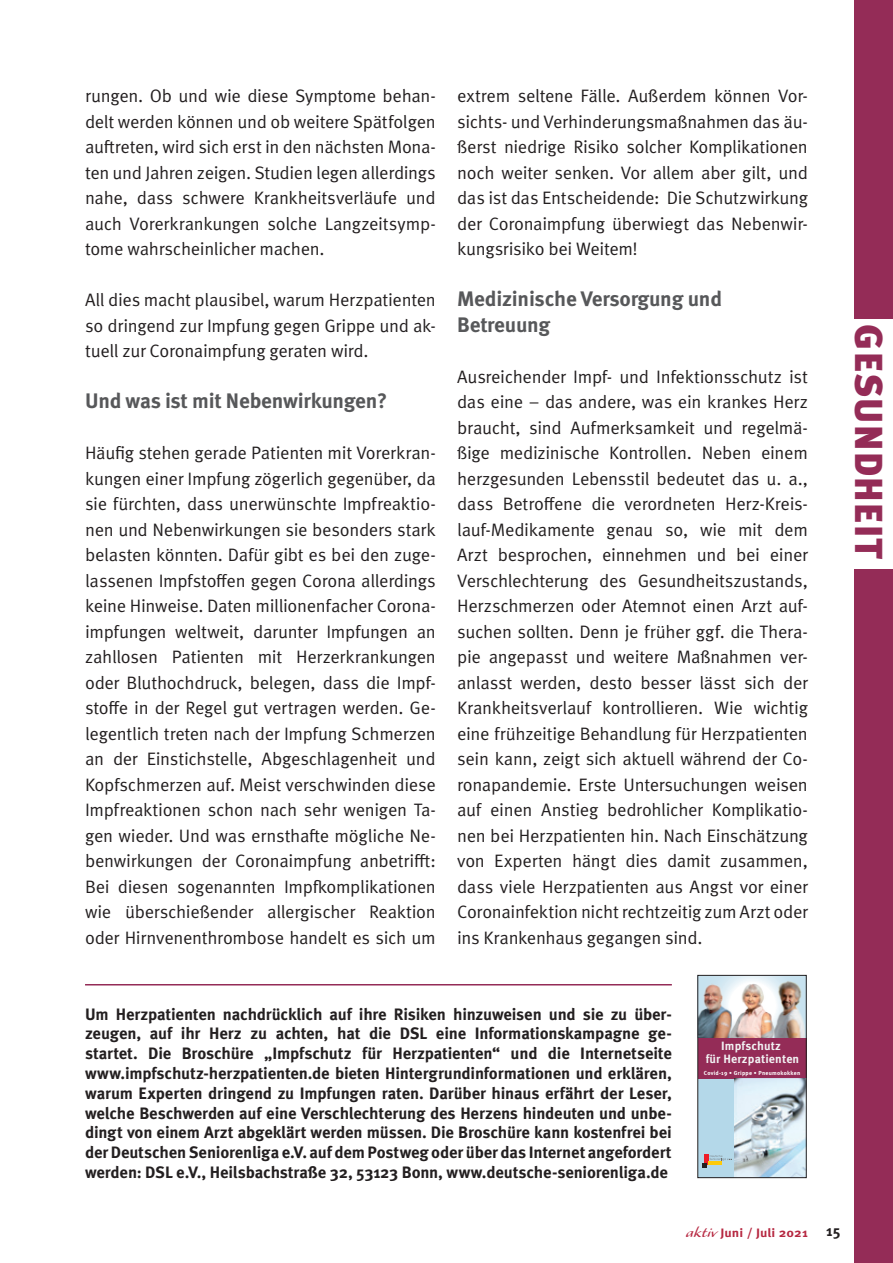
<style>
.page{position:relative;width:893px;height:1263px;background:#fff}
.page>*{position:absolute;margin:0;border:0;box-sizing:border-box;transform-origin:0 0}
.t1{font:900 39px "Meta Pro";letter-spacing:.035em;color:#942c57}
.Fließtext{font:700 21px/25.5px "Meta Pro";letter-spacing:-.01em;color:#57585a}
.Fließtext-2{font:18px/25.5px "Meta Pro Norm";letter-spacing:-.02em;color:#231f20;text-align:justify}
.Fließtext-3{font:700 16.5px/19.8px "Meta Pro";letter-spacing:-.01em;color:#231f20;text-align:justify}
.t2{font:700 12.15px "Meta Pro";letter-spacing:.01em;color:#b62841;scale:1.11 1}
.t3{font:700 12px/12.9px "Meta Pro";letter-spacing:.01em;color:#f2f3f4;text-align:center}
.t4{font:700 5.85px "Meta Pro";letter-spacing:.04em;color:#fff}
.s1{font-family:"Alexa Std";font-weight:400;font-size:16.2px}
.s2{font-size:15px;color:#231f20}
</style>
<div class="page">
<div style="left:855px;top:0;width:38px;height:319px;background:#942c57"></div>
<div style="left:855px;top:570px;width:38px;height:693px;background:#942c57"></div>
<svg style="left:699px;top:977px;width:105px;height:6px"></svg>
<img style="left:732px;top:983px;width:41px;height:55px">
<img style="left:773px;top:978px;width:31px;height:60px">
<img style="left:699px;top:981px;width:33px;height:57px">
<div style="left:698px;top:1065px;width:39px;height:112px;background:#b4d8e9"></div>
<div style="left:698px;top:1038px;width:108px;height:40px;background:#942c57"></div>
<img style="left:734px;top:1078px;width:70px;height:98px">
<hr style="left:705px;top:1154px;width:4px;height:11px;background:#ee1c28">
<svg style="left:702px;top:1155px;width:30px;height:12px"></svg>
<div style="left:697px;top:975px;width:109px;height:203px;border:1px solid #231f20"></div>
<hr style="left:85px;top:984px;width:587px;height:1px;background:#942c57">
<p class="Fließtext-2" style="left:85px;top:82px;width:352px">rungen. Ob und wie diese Symptome behan&shy;delt werden können und ob weitere Spätfolgen auftreten, wird sich erst in den nächsten Mona&shy;ten und Jahren zeigen. Studien legen allerdings nahe, dass schwere Krankheitsverläufe und auch Vorerkrankungen solche Langzeitsymp&shy;tome wahrscheinlicher machen.</p>
<p class="Fließtext-2" style="left:85px;top:286px;width:352px">All dies macht plausibel, warum Herzpatienten so dringend zur Impfung gegen Grippe und ak&shy;tuell zur Coronaimpfung geraten wird.</p>
<p class="Fließtext" style="left:85px;top:387px;width:304px">Und was ist mit Nebenwirkungen?</p>
<p class="Fließtext-2" style="left:85px;top:439px;width:352px">Häufig stehen gerade Patienten mit Vorerkran&shy;kungen einer Impfung zögerlich gegenüber, da sie fürchten, dass unerwünschte Impfreaktio&shy;nen und Nebenwirkungen sie besonders stark belasten könnten. Dafür gibt es bei den zuge&shy;lassenen Impfstoffen gegen Corona allerdings keine Hinweise. Daten millionenfacher Corona&shy;impfungen weltweit, darunter Impfungen an zahllosen Patienten mit Herzerkrankungen oder Bluthochdruck, belegen, dass die Impf&shy;stoffe in der Regel gut vertragen werden. Ge&shy;legentlich treten nach der Impfung Schmerzen an der Einstichstelle, Abgeschlagenheit und Kopfschmerzen auf. Meist verschwinden diese Impfreaktionen schon nach sehr wenigen Ta&shy;gen wieder. Und was ernsthafte mögliche Ne&shy;benwirkungen der Coronaimpfung anbetrifft:<br>Bei diesen sogenannten Impfkomplikationen wie überschießender allergischer Reaktion oder Hirnvenenthrombose handelt es sich um</p>
<p class="Fließtext-2" style="left:457px;top:82px;width:352px">extrem seltene Fälle. Außerdem können Vor&shy;sichts- und Verhinderungsmaßnahmen das äu&shy;ßerst niedrige Risiko solcher Komplikationen noch weiter senken. Vor allem aber gilt, und das ist das Entscheidende: Die Schutzwirkung der Coronaimpfung überwiegt das Nebenwir&shy;kungsrisiko bei Weitem!</p>
<p class="Fließtext" style="left:457px;top:285px;width:266px">Medizinische Versorgung und<br>Betreuung</p>
<p class="Fließtext-2" style="left:457px;top:362px;width:352px">Ausreichender Impf- und Infektionsschutz ist das eine – das andere, was ein krankes Herz braucht, sind Aufmerksamkeit und regelmä&shy;ßige medizinische Kontrollen. Neben einem herzgesunden Lebensstil bedeutet das u. a., dass Betroffene die verordneten Herz-Kreis&shy;lauf-Medikamente genau so, wie mit dem Arzt besprochen, einnehmen und bei einer Verschlechterung des Gesundheitszustands, Herzschmerzen oder Atemnot einen Arzt auf&shy;suchen sollten. Denn je früher ggf. die Thera&shy;pie angepasst und weitere Maßnahmen ver&shy;anlasst werden, desto besser lässt sich der Krankheitsverlauf kontrollieren. Wie wichtig eine frühzeitige Behandlung für Herzpatienten sein kann, zeigt sich aktuell während der Co&shy;ronapandemie. Erste Untersuchungen weisen auf einen Anstieg bedrohlicher Komplikatio&shy;nen bei Herzpatienten hin. Nach Einschätzung von Experten hängt dies damit zusammen, dass viele Herzpatienten aus Angst vor einer Coronainfektion nicht rechtzeitig zum Arzt oder ins Krankenhaus gegangen sind.</p>
<p class="t1" style="left:899px;top:324px;width:236px;rotate:90deg">GESUNDHEIT</p>
<p class="Fließtext-3" style="left:85px;top:1003px;width:588px">Um Herzpatienten nachdrücklich auf ihre Risiken hinzuweisen und sie zu über&shy;zeugen, auf ihr Herz zu achten, hat die DSL eine Informationskampagne ge&shy;startet. Die Broschüre „Impfschutz für Herzpatienten“ und die Internetseite www.impfschutz-herzpatienten.de bieten Hintergrundinformationen und erklären, warum Experten dringend zu Impfungen raten. Darüber hinaus erfährt der Leser, welche Beschwerden auf eine Verschlechterung des Herzens hindeuten und unbe&shy;dingt von einem Arzt abgeklärt werden müssen. Die Broschüre kann kostenfrei bei der Deutschen Seniorenliga e.V. auf dem Postweg oder über das Internet angefordert werden: DSL e.V., Heilsbachstraße 32, 53123 Bonn, www.deutsche-seniorenliga.de</p>
<p class="t3" style="left:706px;top:1039px;width:95px">Impfschutz<br>für Herzpatienten</p>
<p class="t4" style="left:704px;top:1068px;width:98px">Covid-19 • Grippe • Pneumokokken</p>
<p class="t2" style="left:686px;top:1223px;width:141px"><span class="s1">aktiv</span> Juni / Juli 2021 <span class="s2">15</span></p>
</div>
